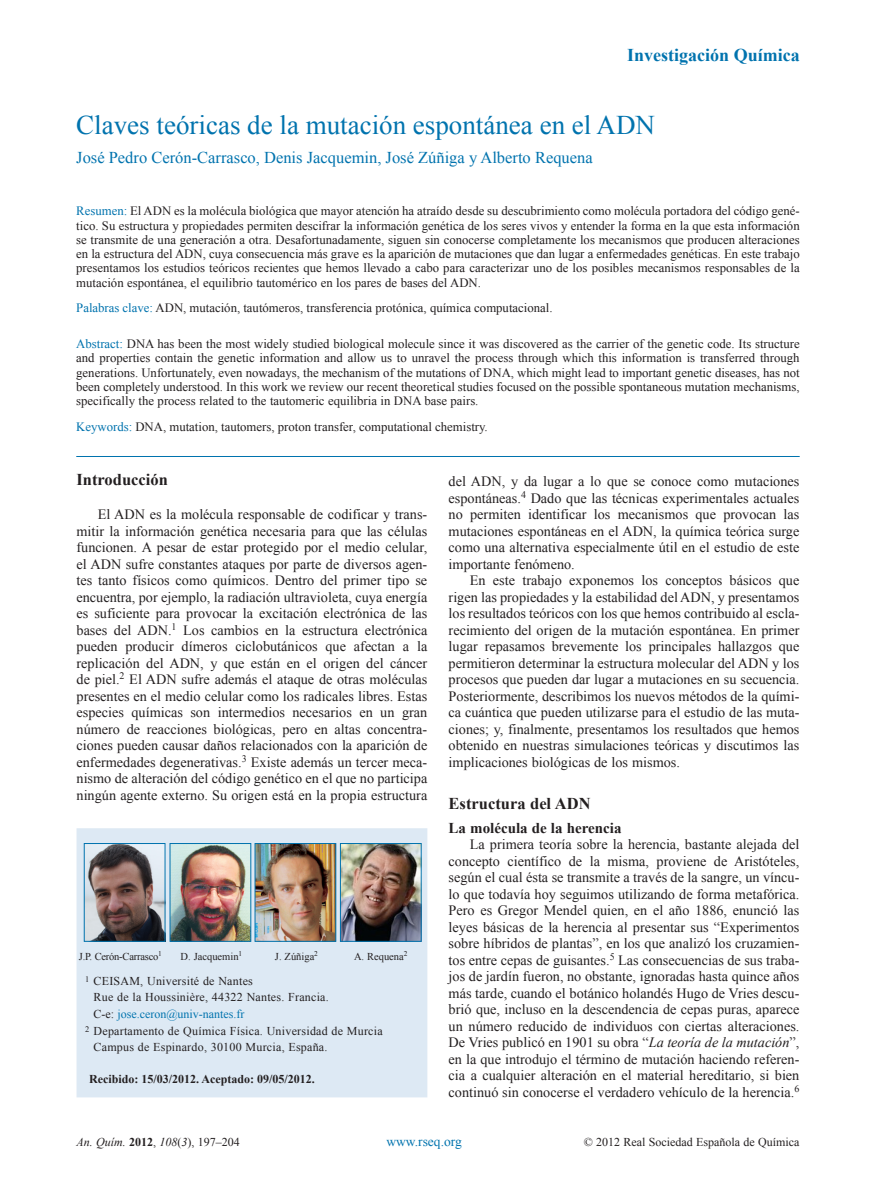
<style>
.page{position:relative;width:893px;height:1191px;background:#fff}
.page>*{position:absolute;margin:0;border:0;box-sizing:border-box;transform-origin:0 0}
.t1{font:27px "Times New Roman";color:#0073ae}
.t2{font:700 18px "Times New Roman";color:#0073ae}
.t3{font:16.5px "Times New Roman";color:#0073ae}
.t4{font:700 16.5px "Times New Roman";color:#231f20}
.t5{font:700 15px "Times New Roman";color:#231f20}
.t6{font:14.25px/16.5px "Times New Roman";color:#231f20;text-align:justify}
.t7{font:13.5px "Times New Roman";color:#0073ae}
.t8{font:12.75px/14.2px "Times New Roman";color:#231f20;text-align:justify}
.t9{font:12px "Times New Roman";letter-spacing:.02em;color:#231f20}
.t10{font:700 12px "Times New Roman";color:#231f20}
.t11{font:12px "Times New Roman";color:#231f20}
.t12{font:12px "Times New Roman";color:#0073ae}
.t13{font:italic 12px "Times New Roman";color:#231f20}
.t14{font:10.5px "Times New Roman";color:#231f20}
.t15{font:10.5px "Times New Roman";letter-spacing:-.02em;color:#231f20}
.s1{color:#0073ae}
.s2{color:#231f20}
.s3{font-style:italic}
.s4{font-weight:700;font-style:normal}
.s5{font-style:normal}
</style>
<div class="page">
<hr style="left:76px;top:456px;width:724px;height:1px;background:#0073ae">
<div style="left:77px;top:828px;width:350px;height:269px;background:#dde9f4"></div>
<img style="left:86px;top:845px;width:77px;height:94px">
<div style="left:84px;top:843px;width:81px;height:98px;border:1px solid #0073ae"></div>
<img style="left:172px;top:845px;width:77px;height:94px">
<div style="left:170px;top:843px;width:81px;height:98px;border:1px solid #0073ae"></div>
<img style="left:257px;top:845px;width:77px;height:94px">
<div style="left:255px;top:843px;width:81px;height:98px;border:1px solid #0073ae"></div>
<img style="left:342px;top:845px;width:78px;height:94px">
<div style="left:340px;top:843px;width:82px;height:98px;border:1px solid #0073ae"></div>
<p class="t2" style="left:627px;top:48px;width:174px">Investigación Química</p>
<h1 class="t1" style="left:76px;top:116px;width:580px">Claves teóricas de la mutación espontánea en el ADN</h1>
<p class="t3" style="left:76px;top:151px;width:518px">José Pedro Cerón-Carrasco, Denis Jacquemin, José Zúñiga y Alberto Requena</p>
<p class="t8" style="left:76px;top:205px;width:725px"><span class="s1">Resumen:</span> El ADN es la molécula biológica que mayor atención ha atraído desde su descubrimiento como molécula portadora del código gené&shy;tico. Su estructura y propiedades permiten descifrar la información genética de los seres vivos y entender la forma en la que esta información se transmite de una generación a otra. Desafortunadamente, siguen sin conocerse completamente los mecanismos que producen alteraciones en la estructura del ADN, cuya consecuencia más grave es la aparición de mutaciones que dan lugar a enfermedades genéticas. En este trabajo presentamos los estudios teóricos recientes que hemos llevado a cabo para caracterizar uno de los posibles mecanismos responsables de la mutación espontánea, el equilibrio tautomérico en los pares de bases del ADN.</p>
<p class="t8" style="left:76px;top:302px;width:478px"><span class="s1">Palabras clave:</span> ADN, mutación, tautómeros, transferencia protónica, química computacional.</p>
<p class="t8" style="left:76px;top:338px;width:725px"><span class="s1">Abstract:</span> DNA has been the most widely studied biological molecule since it was discovered as the carrier of the genetic code. Its structure and properties contain the genetic information and allow us to unravel the process through which this information is transferred through generations. Unfortunately, even nowadays, the mechanism of the mutations of DNA, which might lead to important genetic diseases, has not been completely understood. In this work we review our recent theoretical studies focused on the possible spontaneous mutation mechanisms, specifically the process related to the tautomeric equilibria in DNA base pairs.</p>
<p class="t8" style="left:76px;top:421px;width:413px"><span class="s1">Keywords:</span> DNA, mutation, tautomers, proton transfer, computational chemistry.</p>
<p class="t4" style="left:77px;top:474px;width:93px">Introducción</p>
<p class="t6" style="left:77px;top:507px;width:352px;text-indent:21px">El ADN es la molécula responsable de codificar y trans&shy;mitir la información genética necesaria para que las células funcionen. A pesar de estar protegido por el medio celular, el ADN sufre constantes ataques por parte de diversos agen&shy;tes tanto físicos como químicos. Dentro del primer tipo se encuentra, por ejemplo, la radiación ultravioleta, cuya energía es suficiente para provocar la excitación electrónica de las bases del ADN.<sup>1</sup> Los cambios en la estructura electrónica pueden producir dímeros ciclobutánicos que afectan a la replicación del ADN, y que están en el origen del cáncer de piel.<sup>2</sup> El ADN sufre además el ataque de otras moléculas presentes en el medio celular como los radicales libres. Estas especies químicas son intermedios necesarios en un gran número de reacciones biológicas, pero en altas concentra&shy;ciones pueden causar daños relacionados con la aparición de enfermedades degenerativas.<sup>3</sup> Existe además un tercer meca&shy;nismo de alteración del código genético en el que no participa ningún agente externo. Su origen está en la propia estructura</p>
<p class="t15" style="left:79px;top:952px;width:85px">J.P. Cerón-Carrasco<sup>1</sup></p>
<p class="t14" style="left:181px;top:952px;width:63px">D. Jacquemin<sup>1</sup></p>
<p class="t14" style="left:275px;top:952px;width:45px">J. Zúñiga<sup>2</sup></p>
<p class="t14" style="left:354px;top:952px;width:55px">A. Requena<sup>2</sup></p>
<p class="t9" style="left:85px;top:976px;width:169px"><sup>1</sup> CEISAM, Université de Nantes</p>
<p class="t9" style="left:94px;top:993px;width:237px">Rue de la Houssinière, 44322 Nantes. Francia.</p>
<p class="t12" style="left:94px;top:1009px;width:152px"><span class="s2">C-e:</span> jose.ceron@univ-nantes.fr</p>
<p class="t9" style="left:85px;top:1026px;width:299px"><sup>2</sup> Departamento de Química Física. Universidad de Murcia</p>
<p class="t9" style="left:94px;top:1042px;width:235px">Campus de Espinardo, 30100 Murcia, España.</p>
<p class="t10" style="left:89px;top:1074px;width:227px">Recibido: 15/03/2012. Aceptado: 09/05/2012.</p>
<p class="t6" style="left:449px;top:474px;width:352px">del ADN, y da lugar a lo que se conoce como mutaciones espontáneas.<sup>4</sup> Dado que las técnicas experimentales actuales no permiten identificar los mecanismos que provocan las mutaciones espontáneas en el ADN, la química teórica surge como una alternativa especialmente útil en el estudio de este importante fenómeno.</p>
<p class="t6" style="left:449px;top:573px;width:352px;text-indent:21px">En este trabajo exponemos los conceptos básicos que rigen las propiedades y la estabilidad del ADN, y presentamos los resultados teóricos con los que hemos contribuido al escla&shy;recimiento del origen de la mutación espontánea. En primer lugar repasamos brevemente los principales hallazgos que permitieron determinar la estructura molecular del ADN y los procesos que pueden dar lugar a mutaciones en su secuencia.<br>Posteriormente, describimos los nuevos métodos de la quími&shy;ca cuántica que pueden utilizarse para el estudio de las muta&shy;ciones; y, finalmente, presentamos los resultados que hemos obtenido en nuestras simulaciones teóricas y discutimos las implicaciones biológicas de los mismos.</p>
<p class="t4" style="left:449px;top:797px;width:143px">Estructura del ADN</p>
<p class="t5" style="left:449px;top:822px;width:174px">La molécula de la herencia</p>
<p class="t6" style="left:449px;top:837px;width:352px;text-indent:21px">La primera teoría sobre la herencia, bastante alejada del concepto científico de la misma, proviene de Aristóteles, según el cual ésta se transmite a través de la sangre, un víncu&shy;lo que todavía hoy seguimos utilizando de forma metafórica.<br>Pero es Gregor Mendel quien, en el año 1886, enunció las leyes básicas de la herencia al presentar sus “Experimentos sobre híbridos de plantas”, en los que analizó los cruzamien&shy;tos entre cepas de guisantes.<sup>5</sup> Las consecuencias de sus traba&shy;jos de jardín fueron, no obstante, ignoradas hasta quince años más tarde, cuando el botánico holandés Hugo de Vries descu&shy;brió que, incluso en la descendencia de cepas puras, aparece un número reducido de individuos con ciertas alteraciones.<br>De Vries publicó en 1901 su obra “<span class="s3">La teoría de la mutación</span>”, en la que introdujo el término de mutación haciendo referen&shy;cia a cualquier alteración en el material hereditario, si bien continuó sin conocerse el verdadero vehículo de la herencia.<sup>6</sup></p>
<p class="t13" style="left:77px;top:1138px;width:165px">An. Quím. <span class="s4">2012</span><span class="s5">,</span> 108<span class="s5">(</span>3<span class="s5">), 197–204</span></p>
<p class="t7" style="left:386px;top:1137px;width:77px">www.rseq.org</p>
<p class="t11" style="left:584px;top:1138px;width:217px">© 2012 Real Sociedad Española de Química</p>
</div>
